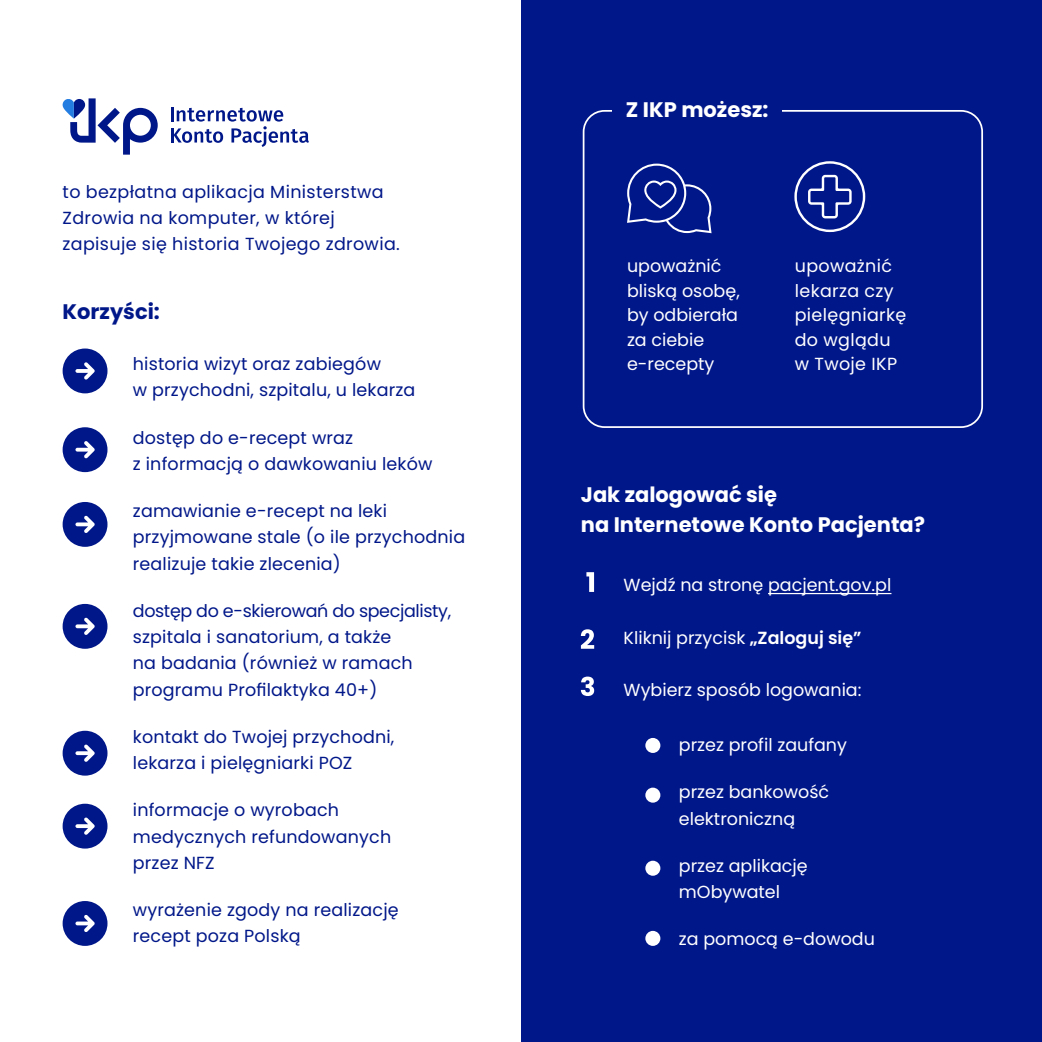
<style>
.page{position:relative;width:1042px;height:1042px;background:#fff}
.page>*{position:absolute;margin:0;border:0;box-sizing:border-box;transform-origin:0 0}
.t1{font:700 21px/29.8px "Poppins";color:#fff}
.t2{font:700 21px "Poppins";color:#001789}
.t3{font:17.5px/26.2px "Poppins";letter-spacing:.01em;color:#001789}
.t4{font:17.5px/24.5px "Poppins";color:#fff}
.t5{font:17.5px/24.5px "Poppins";letter-spacing:.02em;color:#fff}
.s1{font-weight:600}
</style>
<div class="page">
<div style="left:521px;top:0;width:521px;height:1042px;background:#001789"></div>
<div style="left:645px;top:738px;width:15px;height:15px;background:#fff;border-radius:50%"></div>
<div style="left:645px;top:787px;width:15px;height:15px;background:#fff;border-radius:50%"></div>
<div style="left:645px;top:861px;width:15px;height:15px;background:#fff;border-radius:50%"></div>
<div style="left:645px;top:931px;width:15px;height:15px;background:#fff;border-radius:50%"></div>
<hr style="left:768px;top:593px;width:123px;height:1px;background:#fff">
<svg style="left:581px;top:676px;width:13px;height:20px"></svg>
<svg style="left:586px;top:572px;width:8px;height:20px"></svg>
<svg style="left:581px;top:629px;width:13px;height:20px"></svg>
<div style="left:583px;top:110px;width:400px;height:318px;border:2px solid #fff;border-radius:21px"></div>
<div style="left:612px;top:95px;width:170px;height:22px;background:#001789"></div>
<svg style="left:627px;top:164px;width:84px;height:69px"></svg>
<svg style="left:794px;top:161px;width:71px;height:71px"></svg>
<svg style="left:171px;top:107px;width:138px;height:40px"></svg>
<svg style="left:63px;top:98px;width:95px;height:57px"></svg>
<div style="left:63px;top:348px;width:44px;height:45px;background:#001789;border-radius:50%"></div>
<svg style="left:75px;top:362px;width:20px;height:18px"></svg>
<div style="left:63px;top:427px;width:44px;height:45px;background:#001789;border-radius:50%"></div>
<svg style="left:75px;top:441px;width:20px;height:17px"></svg>
<div style="left:63px;top:502px;width:44px;height:45px;background:#001789;border-radius:50%"></div>
<svg style="left:75px;top:515px;width:20px;height:18px"></svg>
<div style="left:63px;top:604px;width:44px;height:45px;background:#001789;border-radius:50%"></div>
<svg style="left:75px;top:617px;width:20px;height:18px"></svg>
<div style="left:63px;top:804px;width:44px;height:44px;background:#001789;border-radius:50%"></div>
<svg style="left:75px;top:817px;width:20px;height:18px"></svg>
<div style="left:63px;top:901px;width:44px;height:45px;background:#001789;border-radius:50%"></div>
<svg style="left:75px;top:915px;width:20px;height:17px"></svg>
<div style="left:63px;top:731px;width:44px;height:44px;background:#001789;border-radius:50%"></div>
<svg style="left:75px;top:744px;width:20px;height:18px"></svg>
<p class="t3" style="left:63px;top:178px;width:339px">to bezpłatna aplikacja Ministerstwa<br>Zdrowia na komputer, w której zapisuje się historia Twojego zdrowia.</p>
<p class="t2" style="left:63px;top:299px;width:99px">Korzyści:</p>
<p class="t3" style="left:133px;top:351px;width:284px">historia wizyt oraz zabiegów<br>w przychodni, szpitalu, u lekarza</p>
<p class="t3" style="left:133px;top:424px;width:301px">dostęp do e-recept wraz<br>z informacją o dawkowaniu leków</p>
<p class="t3" style="left:133px;top:498px;width:334px">zamawianie e-recept na leki przyjmowane stale (o ile przychodnia realizuje takie zlecenia)</p>
<p class="t3" style="left:133px;top:597px;width:320px">dostęp do e-skierowań do specjalisty, szpitala i sanatorium, a także<br>na badania (również w ramach programu Profilaktyka 40+)</p>
<p class="t3" style="left:133px;top:723px;width:263px">kontakt do Twojej przychodni, lekarza i pielęgniarki POZ</p>
<p class="t3" style="left:133px;top:797px;width:260px">informacje o wyrobach medycznych refundowanych przez NFZ</p>
<p class="t3" style="left:133px;top:897px;width:267px">wyrażenie zgody na realizację recept poza Polską</p>
<p class="t1" style="left:626px;top:95px;width:144px">Z IKP możesz:</p>
<p class="t4" style="left:627px;top:254px;width:114px">upoważnić bliską osobę, by odbierała za ciebie e-recepty</p>
<p class="t5" style="left:795px;top:254px;width:113px">upoważnić lekarza czy pielęgniarkę do wglądu w Twoje IKP</p>
<p class="t1" style="left:581px;top:480px;width:346px">Jak zalogować się<br>na Internetowe Konto Pacjenta?</p>
<p class="t4" style="left:623px;top:573px;width:269px">Wejdź na stronę pacjent.gov.pl</p>
<p class="t4" style="left:623px;top:625px;width:239px">Kliknij przycisk <span class="s1">„Zaloguj się”</span></p>
<p class="t4" style="left:623px;top:678px;width:239px">Wybierz sposób logowania:</p>
<p class="t4" style="left:679px;top:733px;width:170px">przez profil zaufany</p>
<p class="t4" style="left:679px;top:779px;width:152px;line-height:26.2px">przez bankowość elektroniczną</p>
<p class="t4" style="left:679px;top:853px;width:130px;line-height:26.2px">przez aplikację mObywatel</p>
<p class="t4" style="left:679px;top:927px;width:197px">za pomocą e-dowodu</p>
</div>
